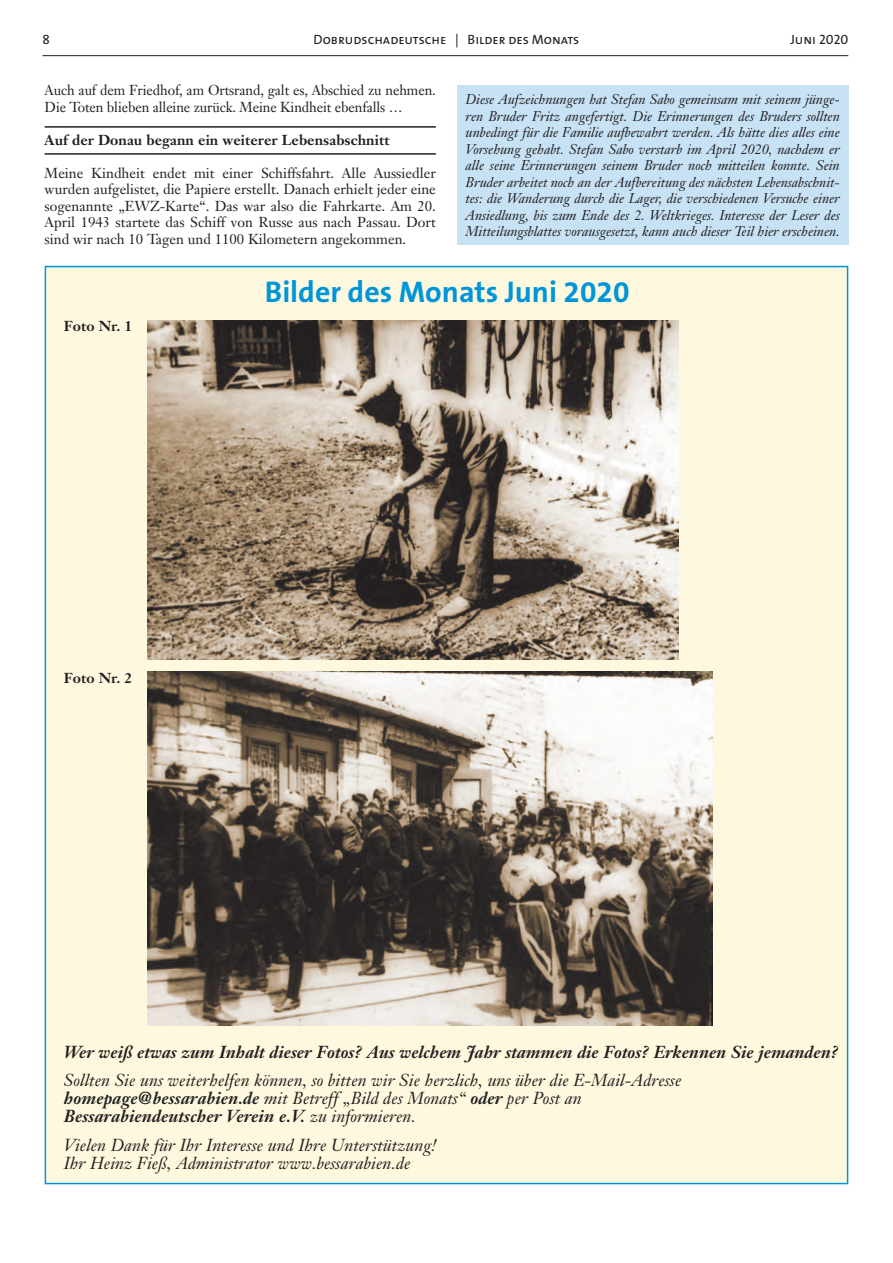
<style>
.page{position:relative;width:893px;height:1263px;background:#fff}
.page>*{position:absolute;margin:0;border:0;box-sizing:border-box;transform-origin:0 0}
.t1{font:700 30px "The Sans B7";color:#0095d9}
.t2{font:italic 17.1px/18px "Janson Text";letter-spacing:.005em;color:#231f20}
.t3{font:italic 700 17.1px "Janson Text";color:#231f20}
.t4{font:14.25px/16.5px "Janson Text";letter-spacing:-.005em;color:#231f20}
.t5{font:700 14.25px "Janson Text";letter-spacing:.005em;color:#231f20}
.t6{font:italic 13.95px/16.5px "Janson Text";letter-spacing:-.005em;color:#231f20;text-align:justify}
.t7{font:13.5px "The Sans Caps";color:#231f20}
.s1{font-weight:700}
</style>
<div class="page">
<hr style="left:43px;top:55px;width:805px;height:1px;background:#231f20">
<hr style="left:45px;top:126px;width:391px;height:2px;background:#231f20">
<hr style="left:45px;top:153px;width:391px;height:2px;background:#231f20">
<div style="left:457px;top:85px;width:391px;height:160px;background:#c7e2f5"></div>
<div style="left:45px;top:266px;width:803px;height:918px;background:#fef9de;border:2px solid #0095d9"></div>
<img style="left:147px;top:320px;width:531px;height:340px">
<img style="left:147px;top:671px;width:566px;height:354px">
<p class="t7" style="left:43px;top:28px;width:9px">8</p>
<p class="t7" style="left:314px;top:28px;width:267px">Dobrudschadeutsche | Bilder des Monats</p>
<p class="t7" style="left:790px;top:28px;width:59px">Juni 2020</p>
<p class="t4" style="left:45px;top:82px;width:393px">Auch auf dem Friedhof, am Ortsrand, galt es, Abschied zu nehmen.<br>Die Toten blieben alleine zurück. Meine Kindheit ebenfalls …</p>
<p class="t5" style="left:45px;top:130px;width:346px">Auf der Donau begann ein weiterer Lebensabschnitt</p>
<p class="t4" style="left:45px;top:164px;width:393px;text-align:justify">Meine Kindheit endet mit einer Schiffsfahrt. Alle Aussiedler wurden aufgelistet, die Papiere erstellt. Danach erhielt jeder eine sogenannte „EWZ-Karte“. Das war also die Fahrkarte. Am 20.<br>April 1943 startete das Schiff von Russe aus nach Passau. Dort sind wir nach 10 Tagen und 1100 Kilometern angekommen.</p>
<p class="t6" style="left:466px;top:91px;width:376px">Diese Aufzeichnungen hat Stefan Sabo gemeinsam mit seinem jünge&shy;ren Bruder Fritz angefertigt. Die Erinnerungen des Bruders sollten unbedingt für die Familie aufbewahrt werden. Als hätte dies alles eine Vorsehung gehabt. Stefan Sabo verstarb im April 2020, nachdem er alle seine Erinnerungen seinem Bruder noch mitteilen konnte. Sein Bruder arbeitet noch an der Aufbereitung des nächsten Lebensabschnit&shy;tes: die Wanderung durch die Lager, die verschiedenen Versuche einer Ansiedlung, bis zum Ende des 2. Weltkrieges. Interesse der Leser des Mitteilungsblattes vorausgesetzt, kann auch dieser Teil hier erscheinen.</p>
<p class="t5" style="left:64px;top:317px;width:70px">Foto Nr. 1</p>
<h1 class="t1" style="left:265px;top:276px;width:366px">Bilder des Monats Juni 2020</h1>
<p class="t5" style="left:64px;top:668px;width:70px">Foto Nr. 2</p>
<p class="t3" style="left:64px;top:1040px;width:776px">Wer weiß etwas zum Inhalt dieser Fotos? Aus welchem Jahr stammen die Fotos? Erkennen Sie jemanden?</p>
<p class="t2" style="left:64px;top:1071px;width:619px">Sollten Sie uns weiterhelfen können, so bitten wir Sie herzlich, uns über die E-Mail-Adresse <span class="s1">homepage@bessarabien.de</span> mit Betreff „Bild des Monats“ <span class="s1">oder</span> per Post an<br><span class="s1">Bessarabiendeutscher Verein e.V.</span> zu informieren.</p>
<p class="t2" style="left:64px;top:1136px;width:374px">Vielen Dank für Ihr Interesse und Ihre Unterstützung!<br>Ihr Heinz Fieß, Administrator www.bessarabien.de</p>
</div>
